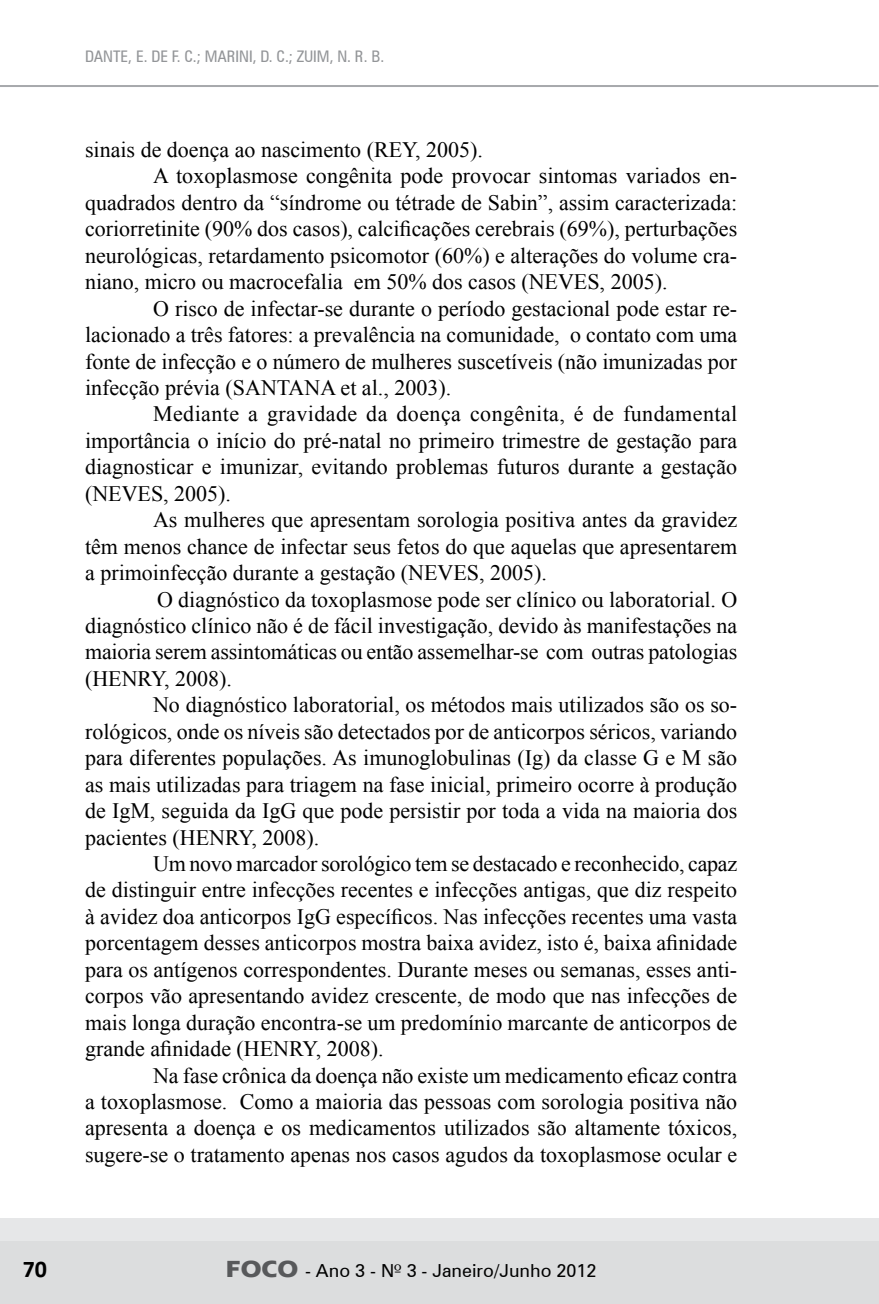
<style>
.page{position:relative;width:879px;height:1304px;background:#fff}
.page>*{position:absolute;margin:0;border:0;box-sizing:border-box;transform-origin:0 0}
.t1{font:700 24px "Calibri";color:#000}
.t2{font:22px "Times New Roman";color:#000}
.t3{font:22px "Times New Roman";letter-spacing:.02em;color:#000}
.t4{font:18px "Zurich BT";color:#000}
.t5{font:condensed 16px "Zurich BT";color:#939598}
.s1{font-family:"Erie";font-weight:700;font-size:24px;color:#58595b}
.s2{font-family:"Zapf Humanist 601 BT"}
</style>
<div class="page">
<div style="left:0;top:1218px;width:878px;height:27px;background:#e6e7e8"></div>
<div style="left:0;top:1242px;width:879px;height:62px;background:#dcddde"></div>
<hr style="left:0;top:85px;width:878px;height:2px;background:#a7a9ac">
<p class="t5" style="left:85px;top:47px;width:301px">DANTE, E. de F. C.; MARINI, D. C.; ZUIM, N. R. B.</p>
<p class="t2" style="left:85px;top:135px;width:399px">sinais de doença ao nascimento (REY, 2005).</p>
<p class="t2" style="left:153px;top:161px;width:585px">A toxoplasmose congênita pode provocar sintomas variados en-</p>
<p class="t2" style="left:85px;top:188px;width:654px">quadrados dentro da “síndrome ou tétrade de Sabin”, assim caracterizada:</p>
<p class="t2" style="left:85px;top:214px;width:653px">coriorretinite (90% dos casos), calcificações cerebrais (69%), perturbações</p>
<p class="t2" style="left:85px;top:241px;width:653px">neurológicas, retardamento psicomotor (60%) e alterações do volume cra-</p>
<p class="t2" style="left:85px;top:267px;width:584px">niano, micro ou macrocefalia em 50% dos casos (NEVES, 2005).</p>
<p class="t2" style="left:153px;top:293px;width:585px">O risco de infectar-se durante o período gestacional pode estar re-</p>
<p class="t2" style="left:85px;top:320px;width:653px">lacionado a três fatores: a prevalência na comunidade, o contato com uma</p>
<p class="t2" style="left:85px;top:346px;width:653px">fonte de infecção e o número de mulheres suscetíveis (não imunizadas por</p>
<p class="t2" style="left:85px;top:373px;width:368px">infecção prévia (SANTANA et al., 2003).</p>
<p class="t3" style="left:153px;top:399px;width:586px">Mediante a gravidade da doença congênita, é de fundamental</p>
<p class="t2" style="left:85px;top:426px;width:653px">importância o início do pré-natal no primeiro trimestre de gestação para</p>
<p class="t2" style="left:85px;top:452px;width:653px">diagnosticar e imunizar, evitando problemas futuros durante a gestação</p>
<p class="t2" style="left:85px;top:479px;width:148px">(NEVES, 2005).</p>
<p class="t2" style="left:153px;top:505px;width:585px">As mulheres que apresentam sorologia positiva antes da gravidez</p>
<p class="t2" style="left:85px;top:531px;width:654px">têm menos chance de infectar seus fetos do que aquelas que apresentarem</p>
<p class="t2" style="left:85px;top:558px;width:463px">a primoinfecção durante a gestação (NEVES, 2005).</p>
<p class="t2" style="left:157px;top:584px;width:581px">O diagnóstico da toxoplasmose pode ser clínico ou laboratorial. O</p>
<p class="t2" style="left:85px;top:611px;width:653px">diagnóstico clínico não é de fácil investigação, devido às manifestações na</p>
<p class="t2" style="left:85px;top:637px;width:654px">maioria serem assintomáticas ou então assemelhar-se com outras patologias</p>
<p class="t2" style="left:85px;top:664px;width:148px">(HENRY, 2008).</p>
<p class="t2" style="left:153px;top:690px;width:585px">No diagnóstico laboratorial, os métodos mais utilizados são os so-</p>
<p class="t2" style="left:85px;top:717px;width:653px">rológicos, onde os níveis são detectados por de anticorpos séricos, variando</p>
<p class="t2" style="left:85px;top:743px;width:653px">para diferentes populações. As imunoglobulinas (Ig) da classe G e M são</p>
<p class="t2" style="left:85px;top:769px;width:653px">as mais utilizadas para triagem na fase inicial, primeiro ocorre à produção</p>
<p class="t2" style="left:85px;top:796px;width:653px">de IgM, seguida da IgG que pode persistir por toda a vida na maioria dos</p>
<p class="t2" style="left:85px;top:822px;width:236px">pacientes (HENRY, 2008).</p>
<p class="t2" style="left:153px;top:849px;width:586px">Um novo marcador sorológico tem se destacado e reconhecido, capaz</p>
<p class="t2" style="left:85px;top:875px;width:653px">de distinguir entre infecções recentes e infecções antigas, que diz respeito</p>
<p class="t2" style="left:85px;top:902px;width:653px">à avidez doa anticorpos IgG específicos. Nas infecções recentes uma vasta</p>
<p class="t2" style="left:85px;top:928px;width:653px">porcentagem desses anticorpos mostra baixa avidez, isto é, baixa afinidade</p>
<p class="t2" style="left:85px;top:955px;width:654px">para os antígenos correspondentes. Durante meses ou semanas, esses anti-</p>
<p class="t2" style="left:85px;top:981px;width:653px">corpos vão apresentando avidez crescente, de modo que nas infecções de</p>
<p class="t2" style="left:85px;top:1007px;width:653px">mais longa duração encontra-se um predomínio marcante de anticorpos de</p>
<p class="t2" style="left:85px;top:1034px;width:300px">grande afinidade (HENRY, 2008).</p>
<p class="t2" style="left:153px;top:1060px;width:586px">Na fase crônica da doença não existe um medicamento eficaz contra</p>
<p class="t2" style="left:85px;top:1087px;width:654px">a toxoplasmose. Como a maioria das pessoas com sorologia positiva não</p>
<p class="t2" style="left:85px;top:1113px;width:654px">apresenta a doença e os medicamentos utilizados são altamente tóxicos,</p>
<p class="t2" style="left:85px;top:1140px;width:653px">sugere-se o tratamento apenas nos casos agudos da toxoplasmose ocular e</p>
<p class="t1" style="left:23px;top:1253px;width:26px">70</p>
<p class="t4" style="left:226px;top:1260px;width:372px"><span class="s1">FOCO</span> - Ano 3 - N<span class="s2">º</span> 3 - Janeiro/Junho 2012</p>
</div>
